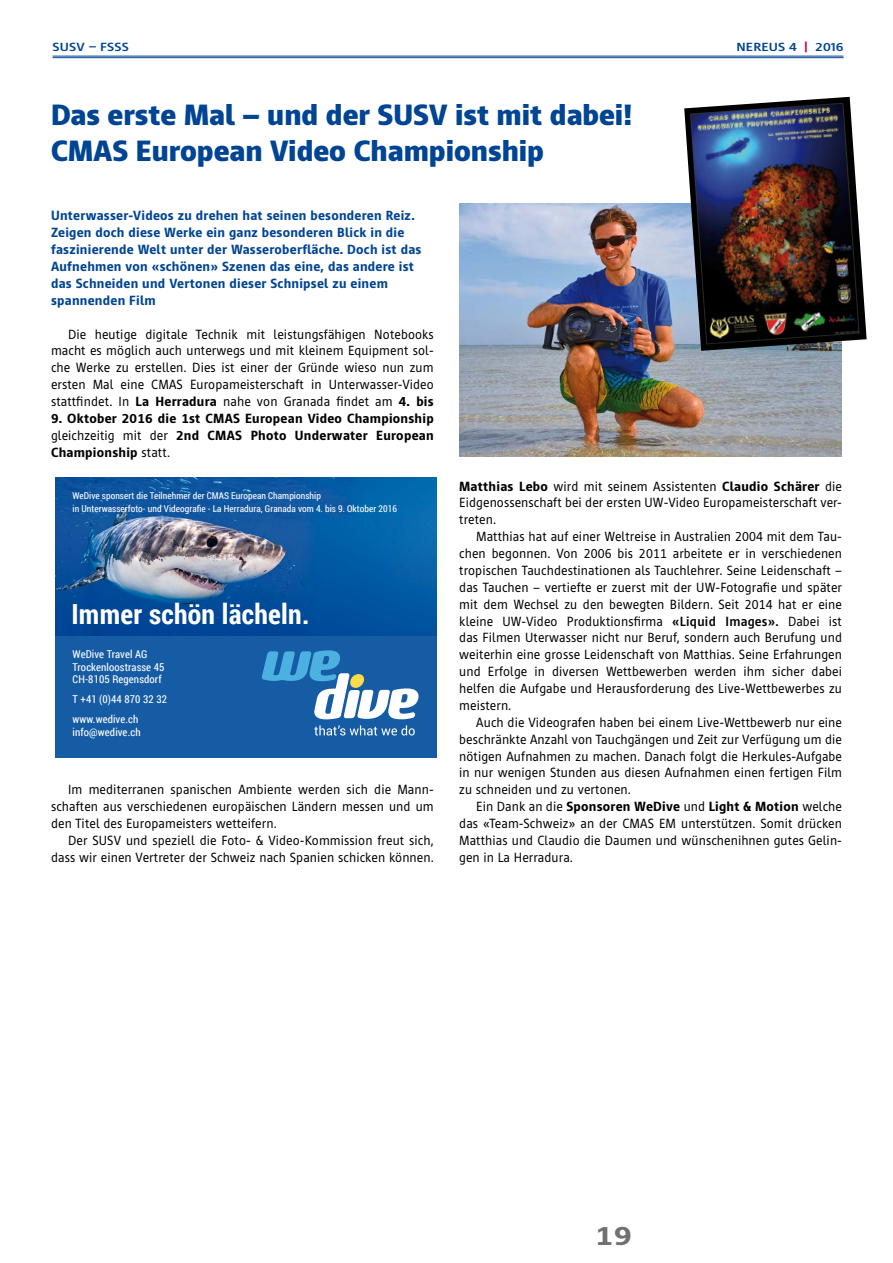
<style>
.page{position:relative;width:893px;height:1263px;background:#fff}
.page>*{position:absolute;margin:0;border:0;box-sizing:border-box;transform-origin:0 0}
.t1{font:900 29.7px/36.5px "Cast";color:#004494}
.t2{font:700 27.75px "Roboto Condensed";letter-spacing:.01em;color:#fff}
.t3{font:800 27px "Cast";color:#707172;scale:1.2 1}
.t4{font:13.5px/16.8px "Cast";letter-spacing:.01em;color:#000;text-align:justify}
.t5{font:800 13.5px/16.8px "Cast";letter-spacing:.02em;color:#004494}
.t6{font:800 13.5px/16.8px "Cast";letter-spacing:.02em;color:#000;text-align:justify}
.t7{font:700 12px "Cast";letter-spacing:.015em;color:#004494;scale:1.2 1}
.t8{font:10.8px/12.3px "Roboto Condensed";letter-spacing:.01em;color:#fff}
.t9{font:9.45px/12.3px "Roboto Condensed";letter-spacing:.005em;color:#fff}
.s1{color:#c10040}
.s2{font-weight:800}
.s3{font-weight:400}
.s4{font-weight:700}
</style>
<div class="page">
<hr style="left:53px;top:56px;width:790px;height:1px;background:#004494">
<hr style="left:53px;top:57px;width:790px;height:1px;background:#004494">
<img style="left:459px;top:204px;width:383px;height:253px">
<img style="left:684px;top:97px;width:183px;height:254px">
<div style="left:55px;top:627px;width:381px;height:131px;background:#165ca4"></div>
<svg style="left:261px;top:650px;width:158px;height:69px"></svg>
<svg style="left:314px;top:725px;width:101px;height:10px"></svg>
<img style="left:55px;top:477px;width:381px;height:158px">
<p class="t7" style="left:53px;top:40px;width:65px">SUSV – FSSS</p>
<p class="t7" style="left:736px;top:40px;width:91px">NEREUS 4 <span class="s1">|</span> 2016</p>
<h1 class="t1" style="left:51px;top:96px;width:583px">Das erste Mal – und der SUSV ist mit dabei!<br>CMAS European Video Championship</h1>
<p class="t5" style="left:51px;top:207px;width:372px">Unterwasser-Videos zu drehen hat seinen besonderen Reiz.<br>Zeigen doch diese Werke ein ganz besonderen Blick in die faszinierende Welt unter der Wasseroberfläche. Doch ist das Aufnehmen von «schönen» Szenen das eine, das andere ist das Schneiden und Vertonen dieser Schnipsel zu einem spannenden Film</p>
<p class="t4" style="left:51px;top:326px;width:384px;text-indent:17px">Die heutige digitale Technik mit leistungsfähigen Notebooks macht es möglich auch unterwegs und mit kleinem Equipment sol&shy;che Werke zu erstellen. Dies ist einer der Gründe wieso nun zum ersten Mal eine CMAS Europameisterschaft in Unterwasser-Video stattfindet. In <span class="s2">La Herradura</span> nahe von Granada findet am <span class="s2">4. bis</span></p>
<p class="t6" style="left:51px;top:410px;width:384px">9. Oktober 2016 die 1st CMAS European Video Championship <span class="s3">gleichzeitig mit der</span> 2nd CMAS Photo Underwater European Championship <span class="s3">statt.</span></p>
<p class="t9" style="left:73px;top:489px;width:326px">WeDive sponsert die Teilnehmer der CMAS European Championship<br>in Unterwasserfoto- und Videografie - La Herradura, Granada vom 4. bis 9. Oktober 2016</p>
<p class="t4" style="left:459px;top:477px;width:384px"><span class="s2">Matthias Lebo</span> wird mit seinem Assistenten <span class="s2">Claudio Schärer</span> die Eidgenossenschaft bei der ersten UW-Video Europameisterschaft ver&shy;treten.</p>
<p class="t4" style="left:459px;top:528px;width:384px;text-indent:17px">Matthias hat auf einer Weltreise in Australien 2004 mit dem Tau&shy;chen begonnen. Von 2006 bis 2011 arbeitete er in verschiedenen tropischen Tauchdestinationen als Tauchlehrer. Seine Leidenschaft – das Tauchen – vertiefte er zuerst mit der UW-Fotografie und später mit dem Wechsel zu den bewegten Bildern. Seit 2014 hat er eine kleine UW-Video Produktionsfirma <span class="s4">«Liquid Images».</span> Dabei ist das Filmen Uterwasser nicht nur Beruf, sondern auch Berufung und weiterhin eine grosse Leidenschaft von Matthias. Seine Erfahrungen und Erfolge in diversen Wettbewerben werden ihm sicher dabei helfen die Aufgabe und Herausforderung des Live-Wettbewerbes zu meistern.</p>
<p class="t4" style="left:459px;top:714px;width:384px;text-indent:17px">Auch die Videografen haben bei einem Live-Wettbewerb nur eine beschränkte Anzahl von Tauchgängen und Zeit zur Verfügung um die nötigen Aufnahmen zu machen. Danach folgt die Herkules-Aufgabe in nur wenigen Stunden aus diesen Aufnahmen einen fertigen Film zu schneiden und zu vertonen.</p>
<p class="t4" style="left:459px;top:798px;width:384px;text-indent:17px">Ein Dank an die <span class="s2">Sponsoren WeDive</span> und <span class="s2">Light &amp; Motion</span> welche das «Team-Schweiz» an der CMAS EM unterstützen. Somit drücken Matthias und Claudio die Daumen und wünschenihnen gutes Gelin&shy;gen in La Herradura.</p>
<h2 class="t2" style="left:71px;top:594px;width:240px">Immer schön lächeln.</h2>
<p class="t8" style="left:73px;top:648px;width:93px">WeDive Travel AG<br>Trockenloostrasse 45<br>CH-8105 Regensdorf</p>
<p class="t8" style="left:73px;top:689px;width:96px;line-height:20.1px">T +41 (0)44 870 32 32 www.wedive.ch</p>
<p class="t8" style="left:73px;top:725px;width:70px">info@wedive.ch</p>
<p class="t4" style="left:51px;top:781px;width:384px;text-indent:17px">Im mediterranen spanischen Ambiente werden sich die Mann&shy;schaften aus verschiedenen europäischen Ländern messen und um den Titel des Europameisters wetteifern.</p>
<p class="t4" style="left:51px;top:832px;width:384px;text-align:right">Der SUSV und speziell die Foto- &amp; Video-Kommission freut sich, dass wir einen Vertreter der Schweiz nach Spanien schicken können.</p>
<h3 class="t3" style="left:595px;top:1220px;width:32px">19</h3>
</div>
